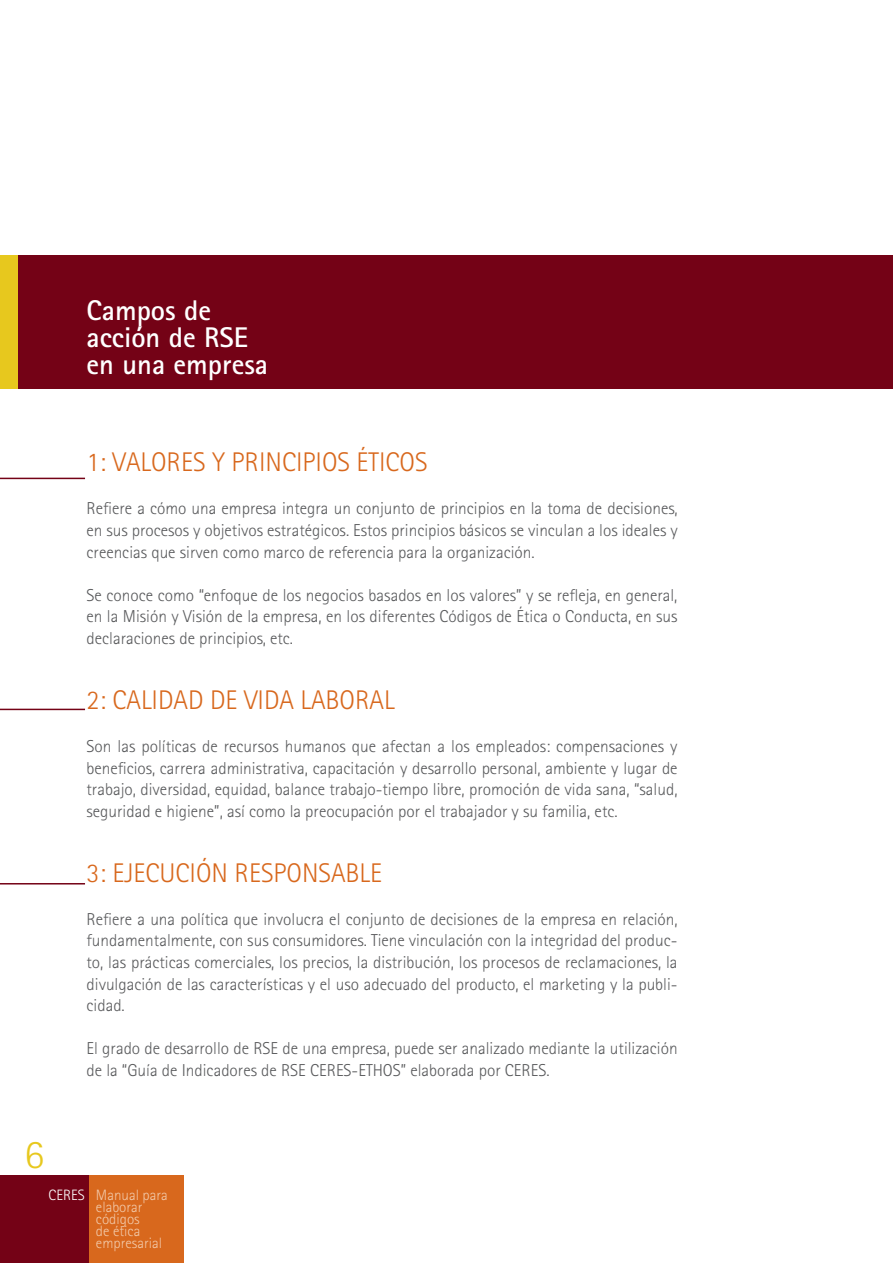
<style>
.page{position:relative;width:893px;height:1263px;background:#fff}
.page>*{position:absolute;margin:0;border:0;box-sizing:border-box;transform-origin:0 0}
.t1{font:300 40.5px "Rotis Sans Serif";color:#e7c81e}
.t2{font:700 28.5px/27px "Rotis Sans Serif";color:#fff}
.t3{font:300 27px "Rotis Sans Serif";color:#d8681d}
.t4{font:300 17.25px/21.6px "Rotis Sans Serif";color:#58595b;text-align:justify}
.t5{font:300 15px/12px "Rotis Sans Serif";color:#f2c9a9}
.t6{font:300 15px "Rotis Sans Serif";color:#fff}
</style>
<div class="page">
<div style="left:88px;top:1175px;width:96px;height:88px;background:#d8681d"></div>
<div style="left:0;top:1175px;width:88px;height:88px;background:#740216"></div>
<div style="left:0;top:255px;width:893px;height:133px;background:#740216"></div>
<div style="left:0;top:255px;width:17px;height:133px;background:#e7c81e"></div>
<hr style="left:0;top:478px;width:85px;height:1px;background:#740216">
<hr style="left:0;top:709px;width:85px;height:1px;background:#740216">
<hr style="left:0;top:883px;width:85px;height:1px;background:#740216">
<h2 class="t2" style="left:87px;top:296px;width:183px">Campos de acción de RSE en una empresa</h2>
<h3 class="t3" style="left:87px;top:447px;width:343px">1: VALORES Y PRINCIPIOS ÉTICOS</h3>
<p class="t4" style="left:87px;top:498px;width:593px">Refiere a cómo una empresa integra un conjunto de principios en la toma de decisiones, en sus procesos y objetivos estratégicos. Estos principios básicos se vinculan a los ideales y creencias que sirven como marco de referencia para la organización.</p>
<p class="t4" style="left:87px;top:584px;width:593px">Se conoce como “enfoque de los negocios basados en los valores” y se refleja, en general, en la Misión y Visión de la empresa, en los diferentes Códigos de Ética o Conducta, en sus declaraciones de principios, etc.</p>
<h1 class="t1" style="left:24px;top:1131px;width:21px">6</h1>
<h3 class="t3" style="left:87px;top:684px;width:310px">2: CALIDAD DE VIDA LABORAL</h3>
<p class="t4" style="left:87px;top:735px;width:593px">Son las políticas de recursos humanos que afectan a los empleados: compensaciones y beneficios, carrera administrativa, capacitación y desarrollo personal, ambiente y lugar de trabajo, diversidad, equidad, balance trabajo-tiempo libre, promoción de vida sana, “salud, seguridad e higiene”, así como la preocupación por el trabajador y su familia, etc.</p>
<h3 class="t3" style="left:87px;top:857px;width:297px">3: EJECUCIÓN RESPONSABLE</h3>
<p class="t4" style="left:87px;top:908px;width:593px">Refiere a una política que involucra el conjunto de decisiones de la empresa en relación, fundamentalmente, con sus consumidores. Tiene vinculación con la integridad del produc&shy;to, las prácticas comerciales, los precios, la distribución, los procesos de reclamaciones, la divulgación de las características y el uso adecuado del producto, el marketing y la publi&shy;cidad.</p>
<p class="t4" style="left:87px;top:1038px;width:593px">El grado de desarrollo de RSE de una empresa, puede ser analizado mediante la utilización de la “Guía de Indicadores de RSE CERES-ETHOS” elaborada por CERES.</p>
<p class="t6" style="left:49px;top:1186px;width:38px">CERES</p>
<p class="t5" style="left:96px;top:1189px;width:73px">Manual para elaborar códigos<br>de ética empresarial</p>
</div>
